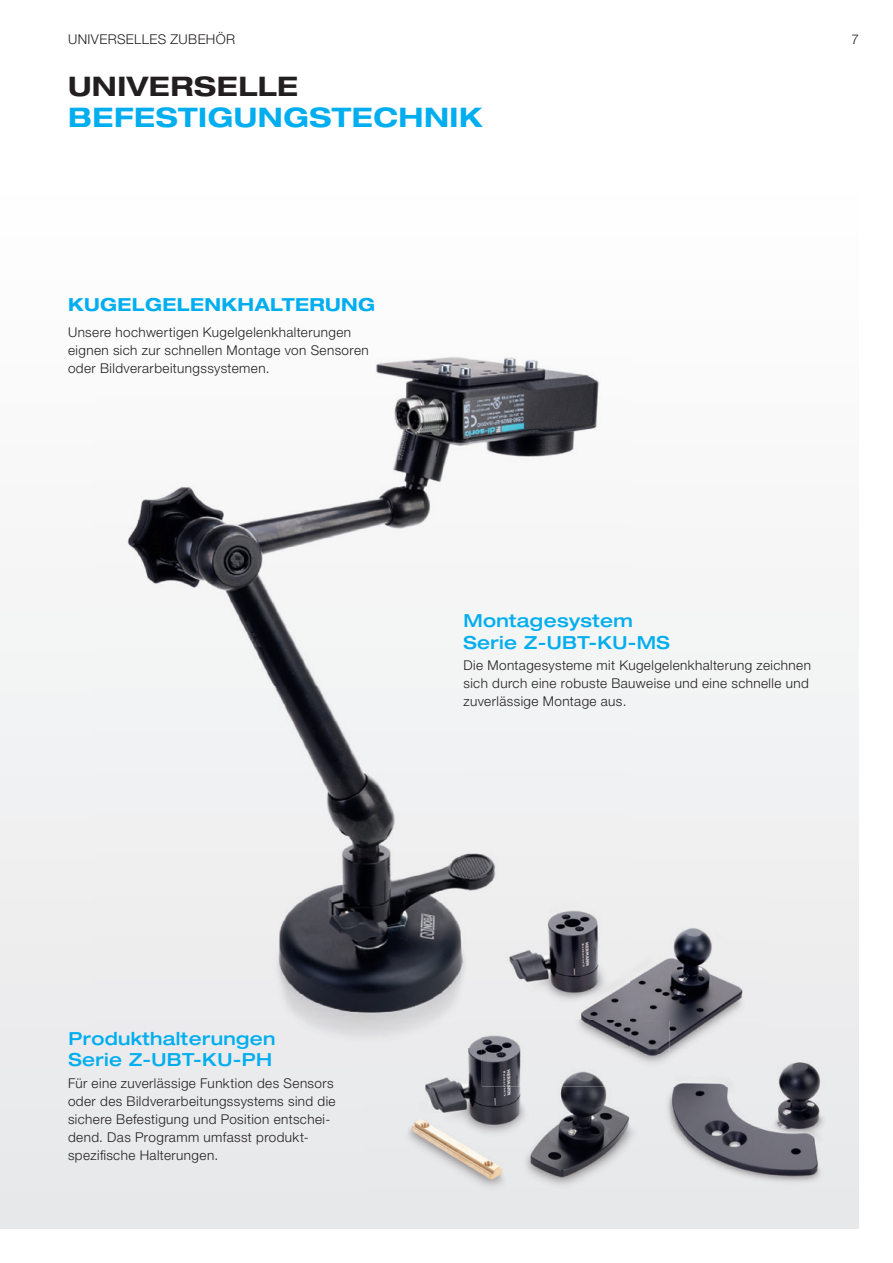
<style>
.page{position:relative;width:893px;height:1263px;background:#fff}
.page>*{position:absolute;margin:0;border:0;box-sizing:border-box;transform-origin:0 0}
.t1{font:700 expanded 27px "Helvetica Neue LTW1 G";letter-spacing:.02em;color:#00aeef}
.t2{font:700 expanded 27px "Helvetica Neue LTW1 G";letter-spacing:.02em;color:#231f20}
.t3{font:500 expanded 18px/21.6px "Helvetica Neue LTW1 G";letter-spacing:.02em;color:#00aeef}
.t4{font:700 expanded 18px "Helvetica Neue LTW1 G";letter-spacing:.02em;color:#00aeef}
.t5{font:300 13.5px/18px "Helvetica Neue LTW1 G";letter-spacing:.03em;color:#231f20}
</style>
<div class="page">
<div style="left:0;top:607px;width:859px;height:622px;background:#eeeeef"></div>
<img style="left:94px;top:357px;width:374px;height:690px">
<img style="left:468px;top:357px;width:161px;height:587px">
<img style="left:468px;top:944px;width:14px;height:77px">
<img style="left:629px;top:897px;width:137px;height:158px">
<img style="left:482px;top:897px;width:147px;height:124px">
<img style="left:366px;top:1047px;width:303px;height:176px">
<img style="left:366px;top:1021px;width:116px;height:26px">
<img style="left:482px;top:1021px;width:187px;height:65px">
<img style="left:643px;top:1055px;width:216px;height:143px">
<div style="left:669px;top:1055px;width:97px;height:31px;background:#eaebec"></div>
<p class="t5" style="left:68px;top:30px;width:169px">UNIVERSELLES ZUBEHÖR</p>
<p class="t5" style="left:851px;top:30px;width:9px">7</p>
<h1 class="t2" style="left:68px;top:68px;width:232px">UNIVERSELLE</h1>
<h1 class="t1" style="left:68px;top:100px;width:416px">BEFESTIGUNGSTECHNIK</h1>
<h2 class="t4" style="left:68px;top:292px;width:309px">KUGELGELENKHALTERUNG</h2>
<p class="t5" style="left:68px;top:323px;width:302px">Unsere hochwertigen Kugelgelenkhalterungen eignen sich zur schnellen Montage von Sensoren oder Bildverarbeitungssystemen.</p>
<h2 class="t3" style="left:463px;top:609px;width:208px">Montagesystem<br>Serie Z-UBT-KU-MS</h2>
<p class="t5" style="left:463px;top:657px;width:349px">Die Montagesysteme mit Kugelgelenkhalterung zeichnen sich durch eine robuste Bauweise und eine schnelle und zuverlässige Montage aus.</p>
<h2 class="t3" style="left:68px;top:1027px;width:209px">Produkthalterungen<br>Serie Z-UBT-KU-PH</h2>
<p class="t5" style="left:68px;top:1074px;width:269px">Für eine zuverlässige Funktion des Sensors oder des Bildverarbeitungssystems sind die sichere Befestigung und Position entschei&shy;dend. Das Programm umfasst produkt&shy;spezifische Halterungen.</p>
</div>
